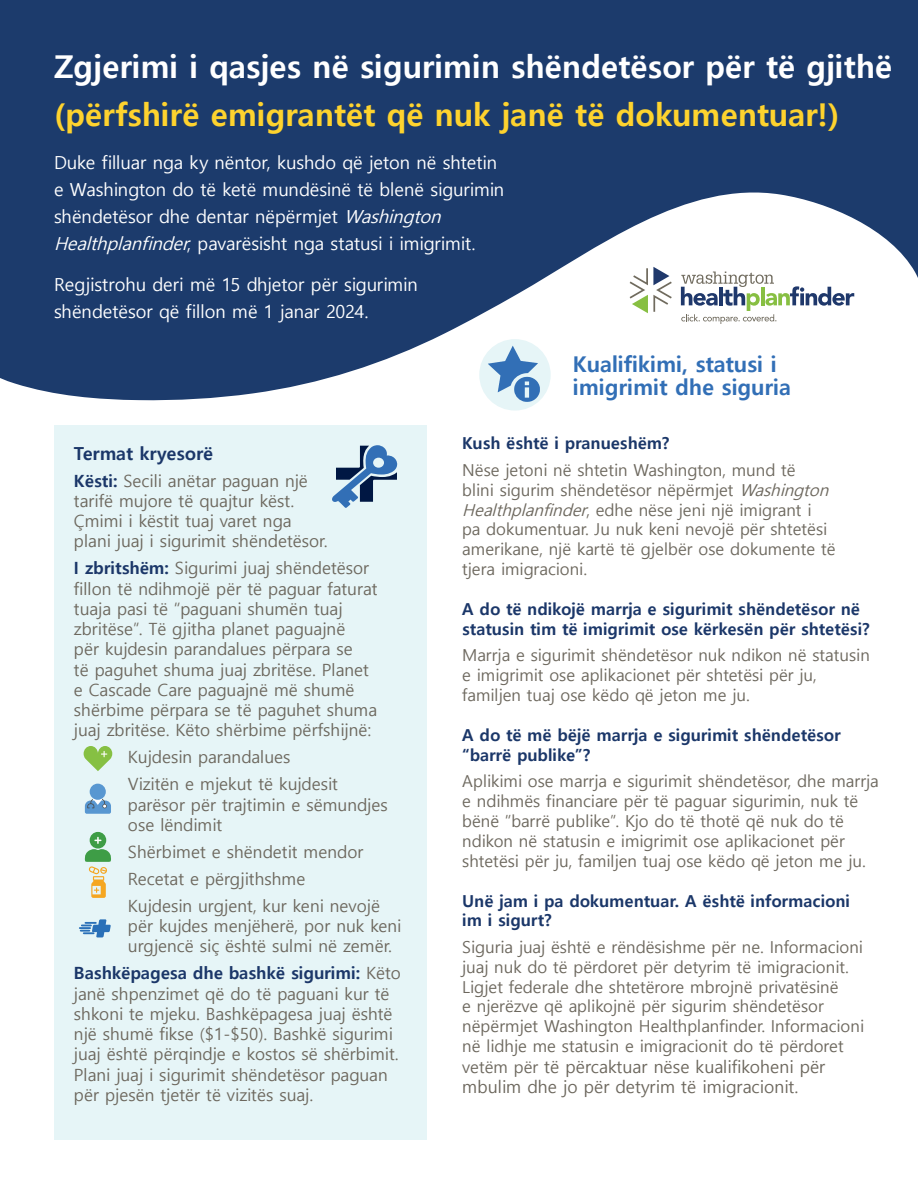
<style>
.page{position:relative;width:918px;height:1188px;background:#fff}
.page>*{position:absolute;margin:0;border:0;box-sizing:border-box;transform-origin:0 0}
.t1{font:700 31.5px "Malgun Gothic";color:#fff}
.t2{font:700 31.5px "Malgun Gothic";color:#fed32e}
.t3{font:700 21.75px/22.5px "Malgun Gothic";color:#326fb6}
.t4{font:18px/27px "Malgun Gothic";letter-spacing:-.005em;color:#fff}
.t5{font:700 18px "Malgun Gothic";color:#1b3769}
.t6{font:17.25px/20.7px "Malgun Gothic";color:#6d685e}
.t7{font:16.8px/20.2px "Malgun Gothic";color:#6d685e}
.t8{font:16.5px/19.8px "Malgun Gothic";color:#6d685e}
.t9{font:700 16.5px/19.8px "Malgun Gothic";letter-spacing:.005em;color:#1b3769}
.s1{font-style:italic}
.s2{font-size:16.5px}
.s3{font-weight:700;color:#1b3769}
</style>
<div class="page">
<svg style="left:0;top:0;width:918px;height:401px;fill:#1c3b6c"></svg>
<svg style="left:630px;top:267px;width:42px;height:46px"></svg>
<svg style="left:681px;top:272px;width:173px;height:52px"></svg>
<div style="left:54px;top:426px;width:373px;height:714px;background:#e6f5f7"></div>
<div style="left:479px;top:339px;width:72px;height:72px;background:#e6f5f7;border-radius:50%"></div>
<svg style="left:488px;top:346px;width:52px;height:56px"></svg>
<svg style="left:332px;top:445px;width:65px;height:63px"></svg>
<svg style="left:80px;top:919px;width:31px;height:18px"></svg>
<div style="left:91px;top:833px;width:14px;height:14px;background:#3e9d46;border-radius:50%"></div>
<div style="left:90px;top:832px;width:16px;height:17px;border:3px solid #3e9d46;border-radius:50%"></div>
<svg style="left:84px;top:837px;width:27px;height:61px"></svg>
<svg style="left:85px;top:799px;width:26px;height:15px"></svg>
<div style="left:90px;top:784px;width:16px;height:16px;background:#5897d1;border-radius:50%"></div>
<svg style="left:84px;top:746px;width:28px;height:25px"></svg>
<p class="t1" style="left:54px;top:48px;width:840px">Zgjerimi i qasjes në sigurimin shëndetësor për të gjithë</p>
<p class="t2" style="left:54px;top:96px;width:787px">(përfshirë emigrantët që nuk janë të dokumentuar!)</p>
<p class="t4" style="left:54px;top:150px;width:452px">Duke filluar nga ky nëntor, kushdo që jeton në shtetin e Washington do të ketë mundësinë të blenë sigurimin shëndetësor dhe dentar nëpërmjet <span class="s1">Washington Healthplanfinder</span>, pavarësisht nga statusi i imigrimit.</p>
<p class="t4" style="left:54px;top:271px;width:365px">Regjistrohu deri më 15 dhjetor për sigurimin shëndetësor që fillon më 1 janar 2024.</p>
<p class="t3" style="left:573px;top:353px;width:219px">Kualifikimi, statusi i imigrimit dhe siguria</p>
<p class="t9" style="left:462px;top:434px;width:208px">Kush është i pranueshëm?</p>
<p class="t8" style="left:462px;top:460px;width:375px">Nëse jetoni në shtetin Washington, mund të<br>blini sigurim shëndetësor nëpërmjet <span class="s1">Washington Healthplanfinder</span>, edhe nëse jeni një imigrant i<br>pa dokumentuar. Ju nuk keni nevojë për shtetësi amerikane, një kartë të gjelbër ose dokumente të tjera imigracioni.</p>
<p class="t9" style="left:462px;top:599px;width:409px">A do të ndikojë marrja e sigurimit shëndetësor në statusin tim të imigrimit ose kërkesën për shtetësi?</p>
<p class="t8" style="left:462px;top:646px;width:409px">Marrja e sigurimit shëndetësor nuk ndikon në statusin e imigrimit ose aplikacionet për shtetësi për ju, familjen tuaj ose këdo që jeton me ju.</p>
<p class="t9" style="left:462px;top:725px;width:380px">A do të më bëjë marrja e sigurimit shëndetësor “barrë publike”?</p>
<p class="t8" style="left:462px;top:772px;width:418px">Aplikimi ose marrja e sigurimit shëndetësor, dhe marrja e ndihmës financiare për të paguar sigurimin, nuk të bënë “barrë publike”. Kjo do të thotë që nuk do të ndikon në statusin e imigrimit ose aplikacionet për shtetësi për ju, familjen tuaj ose këdo që jeton me ju.</p>
<p class="t9" style="left:462px;top:891px;width:389px">Unë jam i pa dokumentuar. A është informacioni im i sigurt?</p>
<p class="t8" style="left:462px;top:937px;width:403px">Siguria juaj është e rëndësishme për ne. Informacioni juaj nuk do të përdoret për detyrim të imigracionit.<br>Ligjet federale dhe shtetërore mbrojnë privatësinë<br>e njerëzve që aplikojnë për sigurim shëndetësor nëpërmjet Washington Healthplanfinder. Informacioni në lidhje me statusin e imigracionit do të përdoret</p>
<p class="t6" style="left:462px;top:1056px;width:365px"><span class="s2">vetëm për</span> të përcaktuar nëse kualifikoheni për mbulim dhe jo për detyrim të imigracionit.</p>
<p class="t5" style="left:74px;top:443px;width:141px">Termat kryesorë</p>
<p class="t7" style="left:74px;top:471px;width:255px"><span class="s3">Kësti:</span> Secili anëtar paguan një tarifë mujore të quajtur këst.<br>Çmimi i këstit tuaj varet nga plani juaj i sigurimit shëndetësor.</p>
<p class="t7" style="left:74px;top:559px;width:305px"><span class="s3">I zbritshëm:</span> Sigurimi juaj shëndetësor fillon të ndihmojë për të paguar faturat tuaja pasi të “paguani shumën tuaj zbritëse”. Të gjitha planet paguajnë<br>për kujdesin parandalues përpara se<br>të paguhet shuma juaj zbritëse. Planet e Cascade Care paguajnë më shumë shërbime përpara se të paguhet shuma juaj zbritëse. Këto shërbime përfshijnë:</p>
<p class="t7" style="left:128px;top:748px;width:164px">Kujdesin parandalues</p>
<p class="t7" style="left:128px;top:775px;width:261px">Vizitën e mjekut të kujdesit parësor për trajtimin e sëmundjes ose lëndimit</p>
<p class="t7" style="left:128px;top:842px;width:237px">Shërbimet e shëndetit mendor</p>
<p class="t7" style="left:128px;top:869px;width:179px">Recetat e përgjithshme</p>
<p class="t7" style="left:128px;top:896px;width:275px">Kujdesin urgjent, kur keni nevojë për kujdes menjëherë, por nuk keni urgjencë siç është sulmi në zemër.</p>
<p class="t7" style="left:74px;top:964px;width:328px"><span class="s3">Bashkëpagesa dhe bashkë sigurimi:</span> Këto janë shpenzimet që do të paguani kur të shkoni te mjeku. Bashkëpagesa juaj është një shumë fikse ($1-$50). Bashkë sigurimi juaj është përqindje e kostos së shërbimit.<br>Plani juaj i sigurimit shëndetësor paguan për pjesën tjetër të vizitës suaj.</p>
</div>
